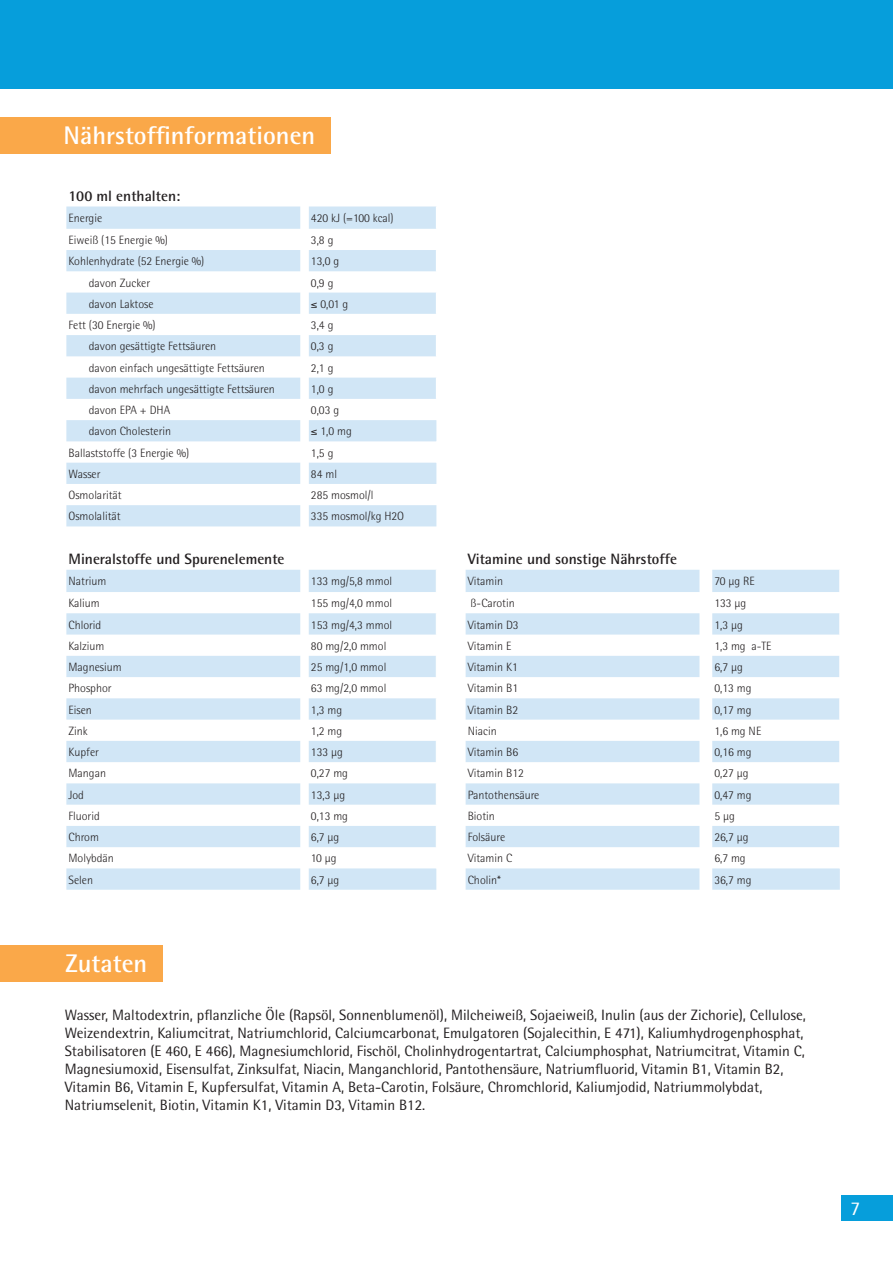
<style>
.page{position:relative;width:893px;height:1263px;background:#fff}
.page>*{position:absolute;margin:0;border:0;box-sizing:border-box;transform-origin:0 0}
.t1{font:700 25.5px "Rotis Semi Sans";color:#fff}
.t2{font:19.5px "Rotis Semi Sans";color:#fff}
.t3{font:15px/18px "Rotis Semi Sans";color:#231f20}
.t4{font:700 15px "Rotis Semi Sans";color:#231f20}
.t5{font:300 12px "Rotis Semi Sans";color:#231f20}
</style>
<div class="page">
<div style="left:842px;top:1195px;width:51px;height:25px;background:#069edb"></div>
<div style="left:0;top:0;width:893px;height:88px;background:#069edb"></div>
<svg style="left:66px;top:206px;width:370px;height:320px;fill:#d6e8f7"></svg>
<svg style="left:66px;top:570px;width:370px;height:320px"></svg>
<svg style="left:466px;top:570px;width:374px;height:320px"></svg>
<svg style="left:839px;top:570px;width:1px;height:298px"></svg>
<div style="left:0;top:117px;width:330px;height:37px;background:#faa849"></div>
<div style="left:0;top:945px;width:162px;height:37px;background:#faa849"></div>
<h1 class="t1" style="left:64px;top:119px;width:253px">Nährstoffinformationen</h1>
<p class="t4" style="left:69px;top:186px;width:113px">100 ml enthalten:</p>
<p class="t5" style="left:69px;top:211px;width:35px">Energie</p>
<p class="t5" style="left:311px;top:211px;width:84px">420 kJ (=100 kcal)</p>
<p class="t5" style="left:69px;top:233px;width:101px">Eiweiß (15 Energie %)</p>
<p class="t5" style="left:311px;top:233px;width:24px">3,8 g</p>
<p class="t5" style="left:69px;top:254px;width:137px">Kohlenhydrate (52 Energie %)</p>
<p class="t5" style="left:311px;top:254px;width:30px">13,0 g</p>
<p class="t5" style="left:89px;top:276px;width:63px">davon Zucker</p>
<p class="t5" style="left:311px;top:276px;width:24px">0,9 g</p>
<p class="t5" style="left:89px;top:297px;width:66px">davon Laktose</p>
<p class="t5" style="left:311px;top:297px;width:39px">≤ 0,01 g</p>
<p class="t5" style="left:69px;top:318px;width:89px">Fett (30 Energie %)</p>
<p class="t5" style="left:311px;top:318px;width:24px">3,4 g</p>
<p class="t5" style="left:89px;top:339px;width:129px">davon gesättigte Fettsäuren</p>
<p class="t5" style="left:311px;top:339px;width:24px">0,3 g</p>
<p class="t5" style="left:89px;top:361px;width:178px">davon einfach ungesättigte Fettsäuren</p>
<p class="t5" style="left:311px;top:361px;width:24px">2,1 g</p>
<p class="t5" style="left:89px;top:382px;width:188px">davon mehrfach ungesättigte Fettsäuren</p>
<p class="t5" style="left:311px;top:382px;width:24px">1,0 g</p>
<p class="t5" style="left:89px;top:403px;width:83px">davon EPA + DHA</p>
<p class="t5" style="left:311px;top:403px;width:30px">0,03 g</p>
<p class="t5" style="left:89px;top:424px;width:84px">davon Cholesterin</p>
<p class="t5" style="left:311px;top:424px;width:42px">≤ 1,0 mg</p>
<p class="t5" style="left:69px;top:446px;width:122px">Ballaststoffe (3 Energie %)</p>
<p class="t5" style="left:311px;top:446px;width:24px">1,5 g</p>
<p class="t5" style="left:69px;top:467px;width:34px">Wasser</p>
<p class="t5" style="left:311px;top:467px;width:28px">84 ml</p>
<p class="t5" style="left:69px;top:488px;width:55px">Osmolarität</p>
<p class="t5" style="left:311px;top:488px;width:64px">285 mosmol/l</p>
<p class="t5" style="left:69px;top:509px;width:54px">Osmolalität</p>
<p class="t5" style="left:311px;top:509px;width:95px">335 mosmol/kg H2O</p>
<p class="t4" style="left:69px;top:550px;width:218px">Mineralstoffe und Spurenelemente</p>
<p class="t5" style="left:69px;top:574px;width:39px">Natrium</p>
<p class="t5" style="left:311px;top:574px;width:83px">133 mg/5,8 mmol</p>
<p class="t5" style="left:69px;top:596px;width:33px">Kalium</p>
<p class="t5" style="left:311px;top:596px;width:83px">155 mg/4,0 mmol</p>
<p class="t5" style="left:69px;top:618px;width:34px">Chlorid</p>
<p class="t5" style="left:311px;top:618px;width:83px">153 mg/4,3 mmol</p>
<p class="t5" style="left:69px;top:639px;width:38px">Kalzium</p>
<p class="t5" style="left:311px;top:639px;width:77px">80 mg/2,0 mmol</p>
<p class="t5" style="left:69px;top:660px;width:55px">Magnesium</p>
<p class="t5" style="left:311px;top:660px;width:77px">25 mg/1,0 mmol</p>
<p class="t5" style="left:69px;top:681px;width:45px">Phosphor</p>
<p class="t5" style="left:311px;top:681px;width:77px">63 mg/2,0 mmol</p>
<p class="t5" style="left:69px;top:703px;width:25px">Eisen</p>
<p class="t5" style="left:311px;top:703px;width:33px">1,3 mg</p>
<p class="t5" style="left:69px;top:724px;width:21px">Zink</p>
<p class="t5" style="left:311px;top:724px;width:33px">1,2 mg</p>
<p class="t5" style="left:69px;top:745px;width:32px">Kupfer</p>
<p class="t5" style="left:311px;top:745px;width:34px">133 μg</p>
<p class="t5" style="left:69px;top:766px;width:39px">Mangan</p>
<p class="t5" style="left:311px;top:766px;width:39px">0,27 mg</p>
<p class="t5" style="left:69px;top:788px;width:17px">Jod</p>
<p class="t5" style="left:311px;top:788px;width:36px">13,3 μg</p>
<p class="t5" style="left:69px;top:809px;width:33px">Fluorid</p>
<p class="t5" style="left:311px;top:809px;width:39px">0,13 mg</p>
<p class="t5" style="left:69px;top:830px;width:32px">Chrom</p>
<p class="t5" style="left:311px;top:830px;width:30px">6,7 μg</p>
<p class="t5" style="left:69px;top:851px;width:47px">Molybdän</p>
<p class="t5" style="left:311px;top:851px;width:27px">10 μg</p>
<p class="t5" style="left:69px;top:873px;width:26px">Selen</p>
<p class="t5" style="left:311px;top:873px;width:30px">6,7 μg</p>
<p class="t4" style="left:468px;top:550px;width:211px">Vitamine und sonstige Nährstoffe</p>
<p class="t5" style="left:468px;top:574px;width:37px">Vitamin</p>
<p class="t5" style="left:714px;top:574px;width:42px">70 μg RE</p>
<p class="t5" style="left:468px;top:596px;width:49px">βß-Carotin</p>
<p class="t5" style="left:714px;top:596px;width:34px">133 μg</p>
<p class="t5" style="left:468px;top:618px;width:53px">Vitamin D3</p>
<p class="t5" style="left:714px;top:618px;width:30px">1,3 μg</p>
<p class="t5" style="left:468px;top:639px;width:45px">Vitamin E</p>
<p class="t5" style="left:714px;top:639px;width:59px">1,3 mg a-TE</p>
<p class="t5" style="left:468px;top:660px;width:52px">Vitamin K1</p>
<p class="t5" style="left:714px;top:660px;width:30px">6,7 μg</p>
<p class="t5" style="left:468px;top:681px;width:52px">Vitamin B1</p>
<p class="t5" style="left:714px;top:681px;width:39px">0,13 mg</p>
<p class="t5" style="left:468px;top:703px;width:52px">Vitamin B2</p>
<p class="t5" style="left:714px;top:703px;width:39px">0,17 mg</p>
<p class="t5" style="left:468px;top:724px;width:30px">Niacin</p>
<p class="t5" style="left:714px;top:724px;width:48px">1,6 mg NE</p>
<p class="t5" style="left:468px;top:745px;width:52px">Vitamin B6</p>
<p class="t5" style="left:714px;top:745px;width:39px">0,16 mg</p>
<p class="t5" style="left:468px;top:766px;width:58px">Vitamin B12</p>
<p class="t5" style="left:714px;top:766px;width:36px">0,27 μg</p>
<p class="t5" style="left:468px;top:788px;width:73px">Pantothensäure</p>
<p class="t5" style="left:714px;top:788px;width:39px">0,47 mg</p>
<p class="t5" style="left:468px;top:809px;width:29px">Biotin</p>
<p class="t5" style="left:714px;top:809px;width:22px">5 μg</p>
<p class="t5" style="left:468px;top:830px;width:39px">Folsäure</p>
<p class="t5" style="left:714px;top:830px;width:36px">26,7 μg</p>
<p class="t5" style="left:468px;top:851px;width:46px">Vitamin C</p>
<p class="t5" style="left:714px;top:851px;width:33px">6,7 mg</p>
<p class="t5" style="left:468px;top:873px;width:35px">Cholin*</p>
<p class="t5" style="left:714px;top:873px;width:39px">36,7 mg</p>
<h1 class="t1" style="left:65px;top:947px;width:83px">Zutaten</h1>
<p class="t3" style="left:65px;top:1006px;width:743px">Wasser, Maltodextrin, pflanzliche Öle (Rapsöl, Sonnenblumenöl), Milcheiweiß, Sojaeiweiß, Inulin (aus der Zichorie), Cellulose, Weizendextrin, Kaliumcitrat, Natriumchlorid, Calciumcarbonat, Emulgatoren (Sojalecithin, E 471), Kaliumhydrogenphosphat, Stabilisatoren (E 460, E 466), Magnesiumchlorid, Fischöl, Cholinhydrogentartrat, Calciumphosphat, Natriumcitrat, Vitamin C, Magnesiumoxid, Eisensulfat, Zinksulfat, Niacin, Manganchlorid, Pantothensäure, Natriumfluorid, Vitamin B1, Vitamin B2, Vitamin B6, Vitamin E, Kupfersulfat, Vitamin A, Beta-Carotin, Folsäure, Chromchlorid, Kaliumjodid, Natriummolybdat, Natriumselenit, Biotin, Vitamin K1, Vitamin D3, Vitamin B12.</p>
<h2 class="t2" style="left:850px;top:1197px;width:11px">7</h2>
</div>
